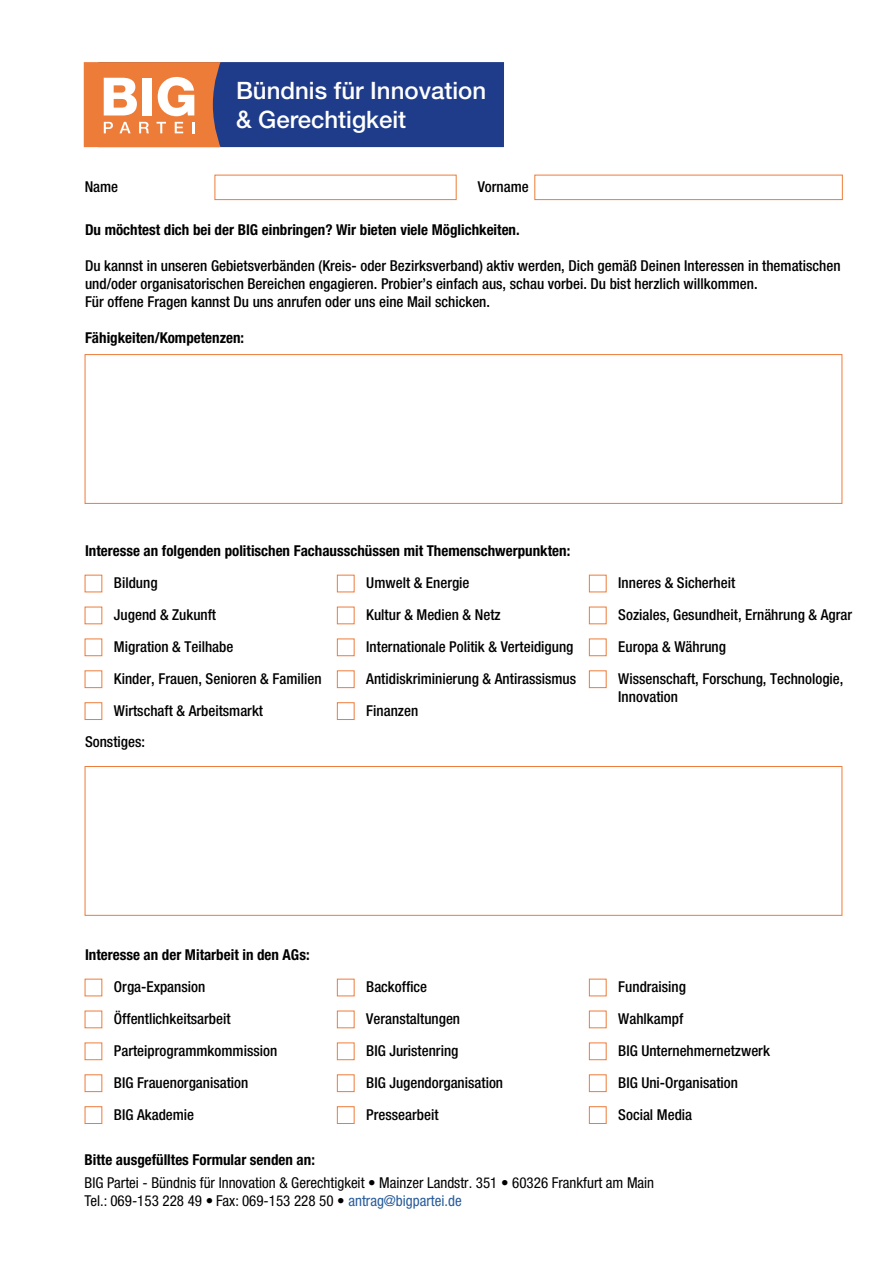
<style>
.page{position:relative;width:893px;height:1263px;background:#fff}
.page>*{position:absolute;margin:0;border:0;box-sizing:border-box;transform-origin:0 0}
.t1{font:500 24px/28.8px "Helvetica Neue LT Pro";color:#fff}
.t2{font:500 condensed 15px/32px "Helvetica Neue LT Pro";color:#000}
.t3{font:700 condensed 15px "Helvetica Neue LT Pro";color:#000}
.t4{font:condensed 15px "Helvetica Neue LT Pro";color:#000}
.s1{color:#275b9b}
</style>
<div class="page">
<div style="left:85px;top:1043px;width:17px;height:17px;border:1px solid #ee7c3a"></div>
<div style="left:85px;top:1074px;width:17px;height:18px;border:1px solid #ee7c3a"></div>
<div style="left:85px;top:1106px;width:17px;height:18px;border:1px solid #ee7c3a"></div>
<div style="left:337px;top:979px;width:17px;height:17px;border:1px solid #ee7c3a"></div>
<div style="left:337px;top:1011px;width:17px;height:17px;border:1px solid #ee7c3a"></div>
<div style="left:337px;top:1043px;width:17px;height:17px;border:1px solid #ee7c3a"></div>
<div style="left:337px;top:1074px;width:17px;height:18px;border:1px solid #ee7c3a"></div>
<div style="left:337px;top:1106px;width:17px;height:18px;border:1px solid #ee7c3a"></div>
<div style="left:589px;top:979px;width:17px;height:17px;border:1px solid #ee7c3a"></div>
<div style="left:589px;top:1011px;width:17px;height:17px;border:1px solid #ee7c3a"></div>
<div style="left:589px;top:1043px;width:17px;height:17px;border:1px solid #ee7c3a"></div>
<div style="left:589px;top:1074px;width:17px;height:18px;border:1px solid #ee7c3a"></div>
<div style="left:589px;top:1106px;width:17px;height:18px;border:1px solid #ee7c3a"></div>
<div style="left:85px;top:766px;width:757px;height:149px;border:1px solid #ee7c3a"></div>
<div style="left:85px;top:639px;width:17px;height:17px;border:1px solid #ee7c3a"></div>
<div style="left:85px;top:671px;width:17px;height:17px;border:1px solid #ee7c3a"></div>
<div style="left:85px;top:702px;width:17px;height:18px;border:1px solid #ee7c3a"></div>
<div style="left:337px;top:575px;width:17px;height:17px;border:1px solid #ee7c3a"></div>
<div style="left:337px;top:607px;width:17px;height:17px;border:1px solid #ee7c3a"></div>
<div style="left:337px;top:639px;width:17px;height:17px;border:1px solid #ee7c3a"></div>
<div style="left:337px;top:671px;width:17px;height:17px;border:1px solid #ee7c3a"></div>
<div style="left:337px;top:702px;width:17px;height:18px;border:1px solid #ee7c3a"></div>
<div style="left:589px;top:575px;width:17px;height:17px;border:1px solid #ee7c3a"></div>
<div style="left:589px;top:607px;width:17px;height:17px;border:1px solid #ee7c3a"></div>
<div style="left:589px;top:639px;width:17px;height:17px;border:1px solid #ee7c3a"></div>
<div style="left:589px;top:671px;width:17px;height:17px;border:1px solid #ee7c3a"></div>
<div style="left:85px;top:354px;width:757px;height:150px;border:1px solid #ee7c3a"></div>
<div style="left:215px;top:175px;width:241px;height:25px;border:1px solid #ee7c3a"></div>
<div style="left:535px;top:175px;width:307px;height:25px;border:1px solid #ee7c3a"></div>
<div style="left:98px;top:62px;width:406px;height:85px;background:#1f3c8a"></div>
<svg style="left:84px;top:62px;width:137px;height:85px;background:#e89567"></svg>
<h1 class="t1" style="left:236px;top:76px;width:252px">Bündnis für Innovation &amp; Gerechtigkeit</h1>
<p class="t2" style="left:85px;top:171px;width:35px">Name</p>
<p class="t2" style="left:478px;top:171px;width:53px">Vorname</p>
<p class="t3" style="left:85px;top:221px;width:436px">Du möchtest dich bei der BIG einbringen? Wir bieten viele Möglichkeiten.</p>
<p class="t2" style="left:85px;top:257px;width:757px;line-height:18px">Du kannst in unseren Gebietsverbänden (Kreis- oder Bezirksverband) aktiv werden, Dich gemäß Deinen Interessen in thematischen und/oder organisatorischen Bereichen engagieren. Probier’s einfach aus, schau vorbei. Du bist herzlich willkommen.<br>Für offene Fragen kannst Du uns anrufen oder uns eine Mail schicken.</p>
<p class="t3" style="left:85px;top:329px;width:161px">Fähigkeiten/Kompetenzen:</p>
<p class="t3" style="left:85px;top:542px;width:487px">Interesse an folgenden politischen Fachausschüssen mit Themenschwerpunkten:</p>
<p class="t2" style="left:114px;top:567px;width:209px">Bildung<br>Jugend &amp; Zukunft<br>Migration &amp; Teilhabe<br>Kinder, Frauen, Senioren &amp; Familien<br>Wirtschaft &amp; Arbeitsmarkt</p>
<p class="t2" style="left:366px;top:567px;width:211px">Umwelt &amp; Energie<br>Kultur &amp; Medien &amp; Netz<br>Internationale Politik &amp; Verteidigung<br>Antidiskriminierung &amp; Antirassismus<br>Finanzen</p>
<p class="t2" style="left:618px;top:567px;width:235px">Inneres &amp; Sicherheit<br>Soziales, Gesundheit, Ernährung &amp; Agrar<br>Europa &amp; Währung<br>Wissenschaft, Forschung, Technologie,</p>
<p class="t2" style="left:618px;top:680px;width:61px">Innovation</p>
<p class="t2" style="left:85px;top:726px;width:61px">Sonstiges:</p>
<p class="t3" style="left:85px;top:946px;width:226px">Interesse an der Mitarbeit in den AGs:</p>
<p class="t2" style="left:114px;top:971px;width:165px">Orga-Expansion<br>Öffentlichkeitsarbeit<br>Parteiprogrammkommission<br>BIG Frauenorganisation<br>BIG Akademie</p>
<p class="t2" style="left:366px;top:971px;width:138px">Backoffice<br>Veranstaltungen<br>BIG Juristenring<br>BIG Jugendorganisation<br>Pressearbeit</p>
<p class="t2" style="left:618px;top:971px;width:153px">Fundraising<br>Wahlkampf<br>BIG Unternehmernetzwerk<br>BIG Uni-Organisation<br>Social Media</p>
<p class="t3" style="left:85px;top:1151px;width:232px">Bitte ausgefülltes Formular senden an:</p>
<p class="t4" style="left:85px;top:1174px;width:571px">BIG Partei - Bündnis für Innovation &amp; Gerechtigkeit • Mainzer Landstr. 351 • 60326 Frankfurt am Main</p>
<p class="t4" style="left:85px;top:1192px;width:379px">Tel.: 069-153 228 49 • Fax: 069-153 228 50 • <span class="s1">antrag@bigpartei.de</span></p>
</div>
